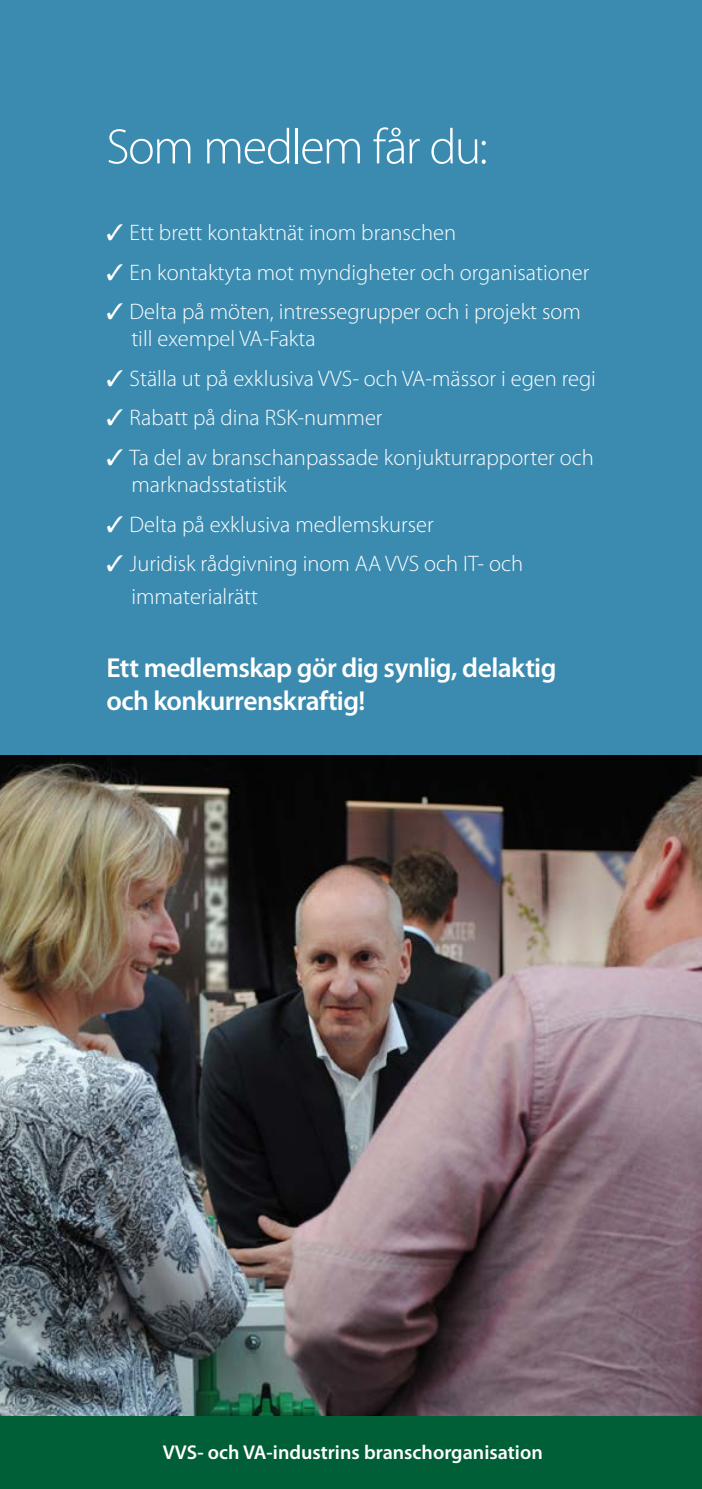
<style>
.page{position:relative;width:702px;height:1489px;background:#fff}
.page>*{position:absolute;margin:0;border:0;box-sizing:border-box;transform-origin:0 0}
.t1{font:300 50px "Myriad Pro";letter-spacing:-.03em;color:#fff}
.Fakta{font:600 27.5px/33px "Myriad Pro";letter-spacing:-.02em;color:#fff}
.Ingress{font:300 22.5px/27px "Myriad Pro";color:#fff}
.t2{font:600 20px "Myriad Pro";color:#fff}
</style>
<div class="page">
<div style="left:0;top:0;width:702px;height:755px;background:#3b8bb0"></div>
<img style="left:0;top:755px;width:702px;height:661px">
<div style="left:0;top:1416px;width:702px;height:72px;background:#005f36"></div>
<p class="t1" style="left:106px;top:119px;width:383px">Som medlem får du:</p>
<p class="Ingress" style="left:106px;top:219px;width:351px">✓ Ett brett kontaktnät inom branschen</p>
<p class="Ingress" style="left:106px;top:259px;width:484px">✓ En kontaktyta mot myndigheter och organisationer</p>
<p class="Ingress" style="left:131px;top:298px;width:451px;text-indent:-25px">✓ Delta på möten, intressegrupper och i projekt som till exempel VA-Fakta</p>
<p class="Ingress" style="left:106px;top:365px;width:491px">✓ Ställa ut på exklusiva VVS- och VA-mässor i egen regi</p>
<p class="Ingress" style="left:106px;top:405px;width:278px">✓ Rabatt på dina RSK-nummer</p>
<p class="Ingress" style="left:131px;top:444px;width:464px;text-indent:-25px">✓ Ta del av branschanpassade konjukturrapporter och marknadsstatistik</p>
<p class="Ingress" style="left:106px;top:511px;width:329px">✓ Delta på exklusiva medlemskurser</p>
<p class="Ingress" style="left:131px;top:548px;width:393px;line-height:32.5px;text-indent:-25px">✓ Juridisk rådgivning inom AA VVS och IT- och immaterialrätt</p>
<p class="Fakta" style="left:106px;top:651px;width:451px">Ett medlemskap gör dig synlig, delaktig och konkurrenskraftig!</p>
<p class="t2" style="left:163px;top:1440px;width:381px">VVS- och VA-industrins branschorganisation</p>
</div>
